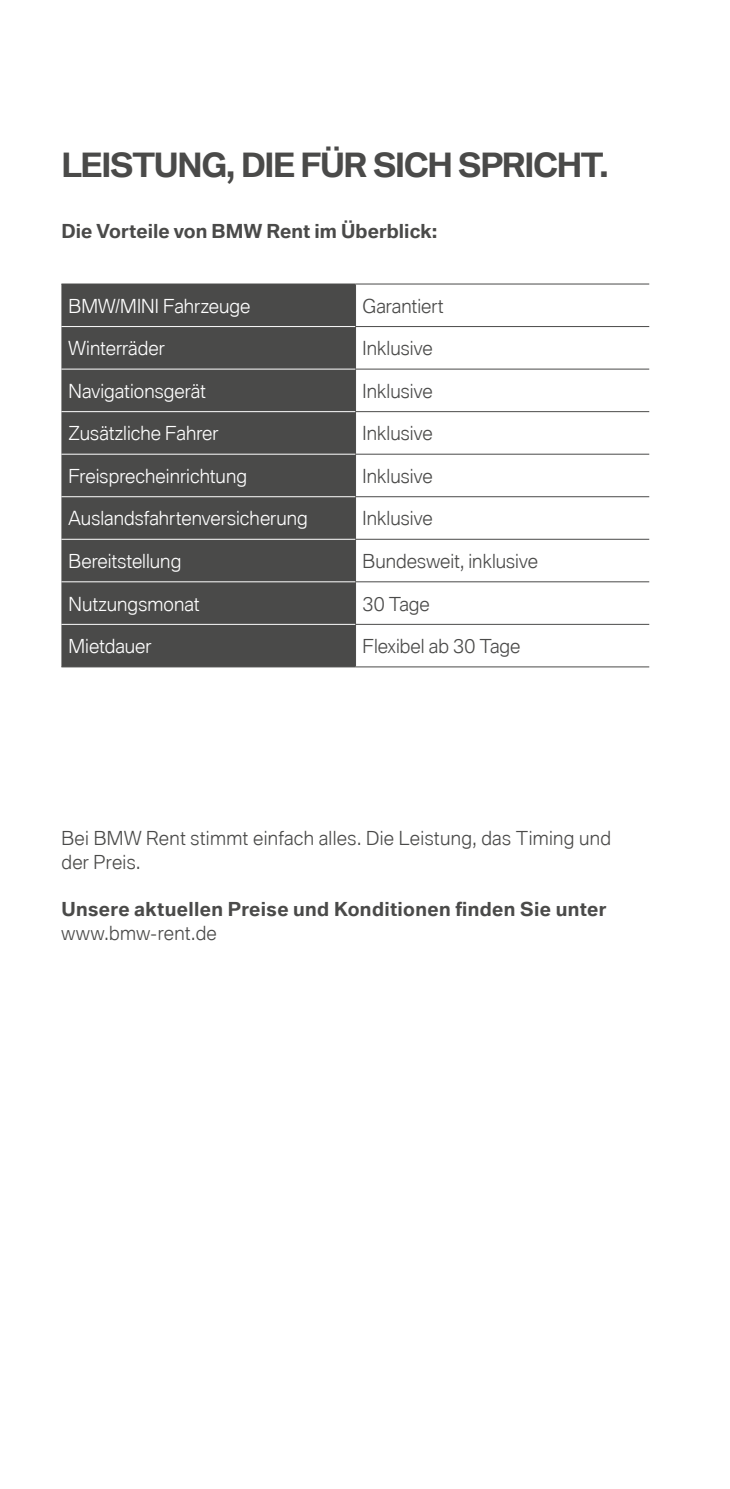
<style>
.page{position:relative;width:730px;height:1489px;background:#fff}
.page>*{position:absolute;margin:0;border:0;box-sizing:border-box;transform-origin:0 0}
.t1{font:700 32.5px "BMW Type Global Pro";letter-spacing:-.04em;color:#4a4a49}
.t2{font:300 18.75px/23.8px "BMW Type Global Pro";letter-spacing:.01em;color:#4a4a49}
.t3{font:300 18.75px "BMW Type Global Pro";color:#fff}
.t4{font:700 18.75px "BMW Type Global Pro";letter-spacing:.015em;color:#4a4a49}
</style>
<div class="page">
<div style="left:61px;top:284px;width:294px;height:382px;background:#4a4a49"></div>
<svg style="left:356px;top:284px;width:293px;height:340px"></svg>
<hr style="left:61px;top:283px;width:295px;height:1px;background:#4a4a49">
<hr style="left:356px;top:283px;width:293px;height:1px;background:#4a4a49">
<hr style="left:355px;top:284px;width:1px;height:42px;background:#4a4a49">
<hr style="left:355px;top:326px;width:294px;height:1px;background:#4a4a49">
<hr style="left:355px;top:327px;width:1px;height:42px;background:#4a4a49">
<hr style="left:355px;top:368px;width:294px;height:1px;background:#4a4a49">
<hr style="left:355px;top:369px;width:1px;height:42px;background:#4a4a49">
<hr style="left:355px;top:411px;width:294px;height:1px;background:#4a4a49">
<hr style="left:355px;top:412px;width:1px;height:42px;background:#4a4a49">
<hr style="left:355px;top:454px;width:294px;height:1px;background:#4a4a49">
<hr style="left:355px;top:454px;width:1px;height:42px;background:#4a4a49">
<hr style="left:355px;top:496px;width:294px;height:1px;background:#4a4a49">
<hr style="left:355px;top:497px;width:1px;height:42px;background:#4a4a49">
<hr style="left:355px;top:539px;width:294px;height:1px;background:#4a4a49">
<hr style="left:355px;top:539px;width:1px;height:42px;background:#4a4a49">
<hr style="left:355px;top:581px;width:294px;height:1px;background:#4a4a49">
<hr style="left:355px;top:582px;width:1px;height:42px;background:#4a4a49">
<hr style="left:355px;top:624px;width:294px;height:1px;background:#4a4a49">
<hr style="left:355px;top:624px;width:1px;height:42px;background:#4a4a49">
<hr style="left:61px;top:666px;width:295px;height:1px;background:#4a4a49">
<hr style="left:356px;top:666px;width:293px;height:1px;background:#4a4a49">
<hr style="left:61px;top:326px;width:294px;height:1px;background:#fff">
<hr style="left:61px;top:368px;width:294px;height:1px;background:#fff">
<hr style="left:61px;top:411px;width:294px;height:1px;background:#fff">
<hr style="left:61px;top:454px;width:294px;height:1px;background:#fff">
<hr style="left:61px;top:496px;width:294px;height:1px;background:#fff">
<hr style="left:61px;top:539px;width:294px;height:1px;background:#fff">
<hr style="left:61px;top:581px;width:294px;height:1px;background:#fff">
<hr style="left:61px;top:624px;width:294px;height:1px;background:#fff">
<h1 class="t1" style="left:61px;top:147px;width:549px">LEISTUNG, DIE FÜR SICH SPRICHT.</h1>
<p class="t4" style="left:61px;top:220px;width:378px">Die Vorteile von BMW Rent im Überblick:</p>
<p class="t3" style="left:68px;top:292px;width:183px">BMW/MINI Fahrzeuge</p>
<p class="t2" style="left:363px;top:295px;width:83px">Garantiert</p>
<p class="t3" style="left:68px;top:335px;width:98px">Winterräder</p>
<p class="t2" style="left:363px;top:337px;width:72px">Inklusive</p>
<p class="t3" style="left:68px;top:377px;width:139px">Navigationsgerät</p>
<p class="t2" style="left:363px;top:380px;width:72px">Inklusive</p>
<p class="t3" style="left:68px;top:420px;width:152px">Zusätzliche Fahrer</p>
<p class="t2" style="left:363px;top:423px;width:72px">Inklusive</p>
<p class="t3" style="left:68px;top:462px;width:180px">Freisprecheinrichtung</p>
<p class="t2" style="left:363px;top:465px;width:72px">Inklusive</p>
<p class="t3" style="left:68px;top:505px;width:241px">Auslandsfahrtenversicherung</p>
<p class="t2" style="left:363px;top:508px;width:72px">Inklusive</p>
<p class="t3" style="left:68px;top:547px;width:114px">Bereitstellung</p>
<p class="t2" style="left:363px;top:550px;width:177px">Bundesweit, inklusive</p>
<p class="t3" style="left:68px;top:590px;width:133px">Nutzungsmonat</p>
<p class="t2" style="left:363px;top:593px;width:69px">30 Tage</p>
<p class="t3" style="left:68px;top:632px;width:84px">Mietdauer</p>
<p class="t2" style="left:363px;top:635px;width:159px">Flexibel ab 30 Tage</p>
<p class="t2" style="left:61px;top:827px;width:551px">Bei BMW Rent stimmt einfach alles. Die Leistung, das Timing und der Preis.</p>
<p class="t4" style="left:61px;top:898px;width:546px">Unsere aktuellen Preise und Konditionen finden Sie unter</p>
<p class="t2" style="left:61px;top:922px;width:157px">www.bmw-rent.de</p>
</div>
